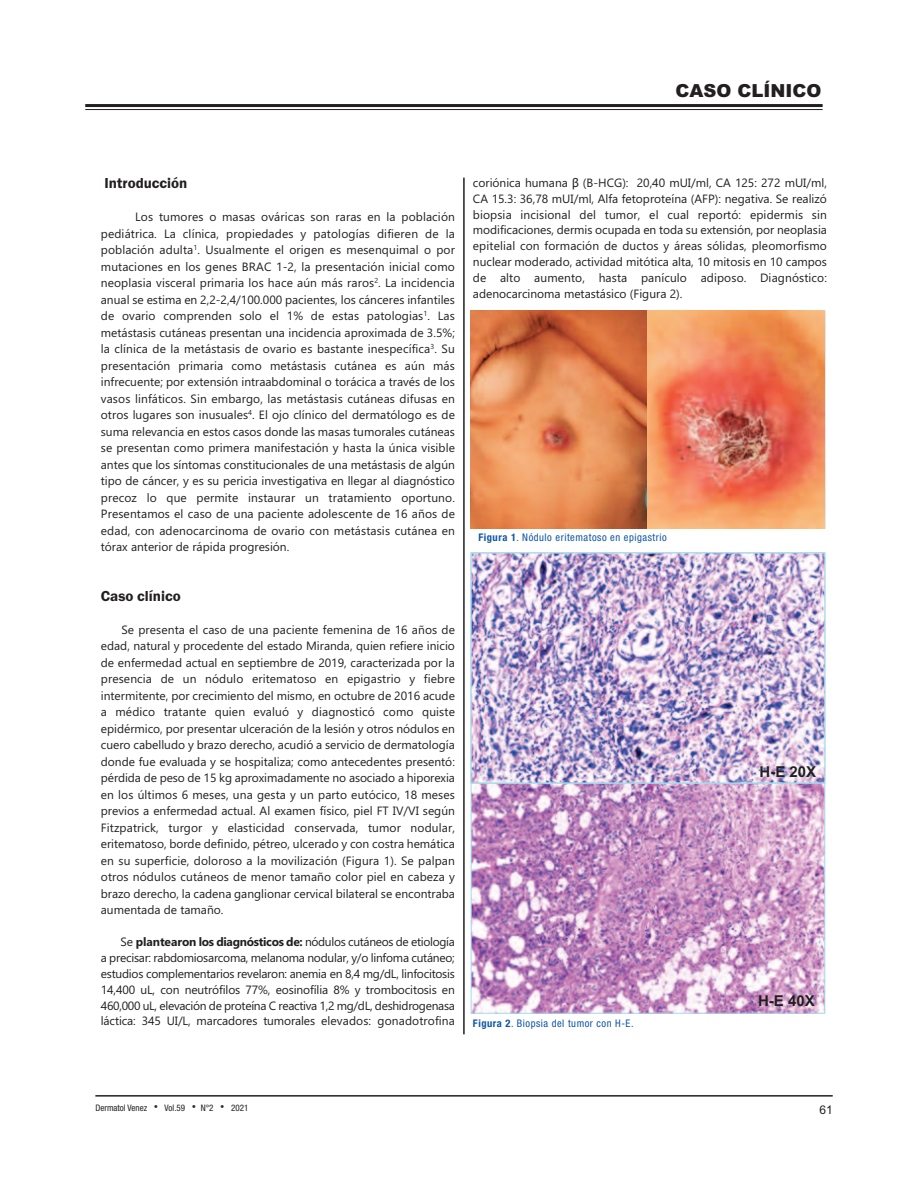
<style>
.page{position:relative;width:918px;height:1188px;background:#fff}
.page>*{position:absolute;margin:0;border:0;box-sizing:border-box;transform-origin:0 0}
.t1{font:900 18px "Arial";color:#231f20}
.t2{font:600 15px "Franklin Gothic";color:#231f20}
.t3{font:700 15px "Arial";color:#231f20}
.t4{font:12px/16.5px "Gadugi";color:#231f20;text-align:justify}
.t5{font:12px "Arial";color:#231f20}
.t6{font:condensed 10.5px "Helvetica Neue LT Std";letter-spacing:.05em;color:#1155a6}
.t7{font:condensed 9px "Helvetica Neue LT Std";color:#231f20}
.s1{font-weight:700}
.s2{font-family:"Tahoma"}
</style>
<div class="page">
<hr style="left:85px;top:104px;width:738px;height:3px;background:#231f20">
<hr style="left:85px;top:109px;width:738px;height:1px;background:#231f20">
<hr style="left:95px;top:1095px;width:738px;height:2px;background:#231f20">
<hr style="left:463px;top:178px;width:2px;height:856px;background:#231f20">
<img style="left:471px;top:311px;width:177px;height:218px">
<img style="left:648px;top:311px;width:177px;height:218px">
<img style="left:473px;top:555px;width:350px;height:226px">
<div style="left:471px;top:553px;width:354px;height:230px;border:1px solid #a3dcf0"></div>
<svg style="left:473px;top:785px;width:350px;height:226px;background:#c799c5"></svg>
<div style="left:471px;top:783px;width:354px;height:230px;border:1px solid #a3dcf0"></div>
<h1 class="t1" style="left:675px;top:80px;width:148px">CASO CLÍNICO</h1>
<p class="t2" style="left:105px;top:174px;width:84px">Introducción</p>
<p class="t4" style="left:101px;top:209px;width:356px;text-indent:34px">Los tumores o masas ováricas son raras en la población pediátrica. La clínica, propiedades y patologías difieren de la población adulta<sup>1</sup>. Usualmente el origen es mesenquimal o por mutaciones en los genes BRAC 1-2, la presentación inicial como neoplasia visceral primaria los hace aún más raros<sup>2</sup>. La incidencia anual se estima en 2,2-2,4/100.000 pacientes, los cánceres infantiles de ovario comprenden solo el 1% de estas patologias<sup>1</sup>. Las metástasis cutáneas presentan una incidencia aproximada de 3.5%; la clínica de la metástasis de ovario es bastante inespecífica<sup>3</sup>. Su presentación primaria como metástasis cutánea es aún más infrecuente; por extensión intraabdominal o torácica a través de los vasos linfáticos. Sin embargo, las metástasis cutáneas difusas en otros lugares son inusuales<sup>4</sup>. El ojo clínico del dermatólogo es de suma relevancia en estos casos donde las masas tumorales cutáneas se presentan como primera manifestación y hasta la única visible antes que los síntomas constitucionales de una metástasis de algún tipo de cáncer, y es su pericia investigativa en llegar al diagnóstico precoz lo que permite instaurar un tratamiento oportuno.<br>Presentamos el caso de una paciente adolescente de 16 años de edad, con adenocarcinoma de ovario con metástasis cutánea en tórax anterior de rápida progresión.</p>
<p class="t2" style="left:101px;top:587px;width:81px">Caso clínico</p>
<p class="t4" style="left:101px;top:621px;width:356px;text-indent:21px">Se presenta el caso de una paciente femenina de 16 años de edad, natural y procedente del estado Miranda, quien refiere inicio de enfermedad actual en septiembre de 2019, caracterizada por la presencia de un nódulo eritematoso en epigastrio y fiebre intermitente, por crecimiento del mismo, en octubre de 2016 acude a médico tratante quien evaluó y diagnosticó como quiste epidérmico, por presentar ulceración de la lesión y otros nódulos en cuero cabelludo y brazo derecho, acudió a servicio de dermatología donde fue evaluada y se hospitaliza; como antecedentes presentó: pérdida de peso de 15 kg aproximadamente no asociado a hiporexia en los últimos 6 meses, una gesta y un parto eutócico, 18 meses previos a enfermedad actual. Al examen físico, piel FT IV/VI según Fitzpatrick, turgor y elasticidad conservada, tumor nodular, eritematoso, borde definido, pétreo, ulcerado y con costra hemática en su superficie, doloroso a la movilización (Figura 1). Se palpan otros nódulos cutáneos de menor tamaño color piel en cabeza y brazo derecho, la cadena ganglionar cervical bilateral se encontraba aumentada de tamaño.</p>
<p class="t4" style="left:101px;top:934px;width:356px;line-height:15.9px;text-indent:20px">Se <span class="s1">plantearon los diagnósticos de:</span> nódulos cutáneos de etiología a precisar: rabdomiosarcoma, melanoma nodular, y/o linfoma cutáneo; estudios complementarios revelaron: anemia en 8,4 mg/dL, linfocitosis 14,400 uL, con neutrófilos 77%, eosinofília 8% y trombocitosis en 460,000 uL, elevación de proteína C reactiva 1,2 mg/dL, deshidrogenasa láctica: 345 UI/L, marcadores tumorales elevados: gonadotrofina</p>
<p class="t4" style="left:473px;top:175px;width:356px;line-height:15.9px">coriónica humana <span class="s2">β</span> (B-HCG): 20,40 mUI/ml, CA 125: 272 mUI/ml, CA 15.3: 36,78 mUI/ml, Alfa fetoproteína (AFP): negativa. Se realizó biopsia incisional del tumor, el cual reportó: epidermis sin modificaciones, dermis ocupada en toda su extensión, por neoplasia epitelial con formación de ductos y áreas sólidas, pleomorfismo nuclear moderado, actividad mitótica alta, 10 mitosis en 10 campos de alto aumento, hasta panículo adiposo. Diagnóstico: adenocarcinoma metastásico (Figura 2).</p>
<p class="t6" style="left:478px;top:534px;width:190px"><span class="s1">Figura 1</span>. Nódulo eritematoso en epigastrio</p>
<p class="t6" style="left:473px;top:1020px;width:162px"><span class="s1">Figura 2</span>. Biopsia del tumor con H-E.</p>
<p class="t3" style="left:760px;top:763px;width:58px">H-E 20X</p>
<p class="t3" style="left:758px;top:992px;width:58px">H-E 40X</p>
<p class="t7" style="left:95px;top:1105px;width:53px">Dermatol Venez</p>
<p class="t7" style="left:165px;top:1105px;width:22px">Vol.59</p>
<p class="t7" style="left:201px;top:1105px;width:14px">N°2</p>
<p class="t7" style="left:231px;top:1105px;width:19px">2021</p>
<p class="t5" style="left:819px;top:1103px;width:15px">61</p>
</div>
